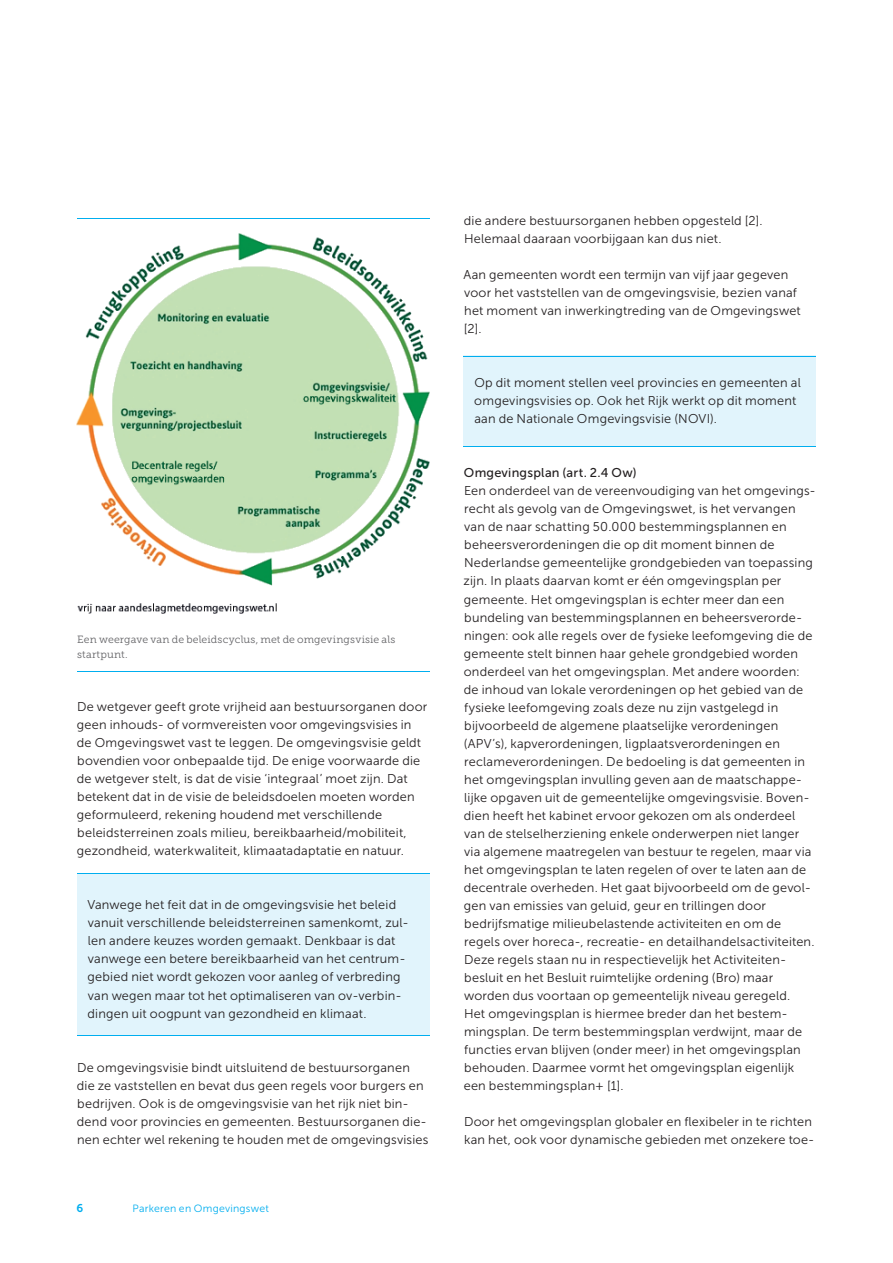
<style>
.page{position:relative;width:893px;height:1263px;background:#fff}
.page>*{position:absolute;margin:0;border:0;box-sizing:border-box;transform-origin:0 0}
.t1{font:12.75px/18px "Museo Sans 300";letter-spacing:.02em;color:#231f20}
.t2{font:12.75px "Museo Sans 500";letter-spacing:.02em;color:#231f20}
.t3{font:11.25px "Museo Sans 700";color:#00aeef}
.t4{font:10.5px/15px "Museo Slab 300";letter-spacing:.015em;color:#636366}
.t5{font:10.5px "Museo Sans 300";letter-spacing:.025em;color:#00aeef}
</style>
<div class="page">
<div style="left:77px;top:874px;width:352px;height:161px;background:#e1f4fc"></div>
<hr style="left:77px;top:873px;width:352px;height:1px;background:#00aeef">
<hr style="left:77px;top:1035px;width:352px;height:1px;background:#00aeef">
<div style="left:463px;top:356px;width:353px;height:90px;background:#e1f4fc"></div>
<hr style="left:463px;top:356px;width:353px;height:1px;background:#00aeef">
<hr style="left:463px;top:446px;width:353px;height:1px;background:#00aeef">
<img style="left:76px;top:233px;width:353px;height:381px">
<hr style="left:77px;top:218px;width:352px;height:1px;background:#00aeef">
<hr style="left:77px;top:671px;width:352px;height:1px;background:#00aeef">
<p class="t4" style="left:77px;top:632px;width:320px">Een weergave van de beleidscyclus, met de omgevingsvisie als startpunt.</p>
<p class="t1" style="left:77px;top:698px;width:352px">De wetgever geeft grote vrijheid aan bestuursorganen door geen inhouds- of vormvereisten voor omgevingsvisies in de Omgevingswet vast te leggen. De omgevingsvisie geldt bovendien voor onbepaalde tijd. De enige voorwaarde die de wetgever stelt, is dat de visie ‘integraal’ moet zijn. Dat betekent dat in de visie de beleidsdoelen moeten worden geformuleerd, rekening houdend met verschillende beleids terreinen zoals milieu, bereikbaarheid/mobiliteit, gezondheid, waterkwaliteit, klimaatadaptatie en natuur.</p>
<p class="t1" style="left:87px;top:896px;width:323px">Vanwege het feit dat in de omgevingsvisie het beleid vanuit verschillende beleidsterreinen samenkomt, zul&shy;len andere keuzes worden gemaakt. Denkbaar is dat vanwege een betere bereikbaarheid van het centrum&shy;gebied niet wordt gekozen voor aanleg of verbreding van wegen maar tot het optimaliseren van ov-verbin&shy;dingen uit oogpunt van gezondheid en klimaat.</p>
<p class="t1" style="left:77px;top:1058px;width:353px">De omgevingsvisie bindt uitsluitend de bestuursorganen die ze vaststellen en bevat dus geen regels voor burgers en bedrijven. Ook is de omgevingsvisie van het rijk niet bin&shy;dend voor provincies en gemeenten. Bestuursorganen die&shy;nen echter wel rekening te houden met de omgevingsvisies</p>
<p class="t3" style="left:77px;top:1202px;width:8px">6</p>
<p class="t5" style="left:133px;top:1203px;width:138px">Parkeren en Omgevingswet</p>
<p class="t1" style="left:464px;top:212px;width:300px">die andere bestuursorganen hebben opgesteld [2].<br>Helemaal daaraan voorbijgaan kan dus niet.</p>
<p class="t1" style="left:463px;top:266px;width:339px">Aan gemeenten wordt een termijn van vijf jaar gegeven voor het vaststellen van de omgevingsvisie, bezien vanaf het moment van inwerkingtreding van de Omgevingswet [2].</p>
<p class="t1" style="left:474px;top:374px;width:328px">Op dit moment stellen veel provincies en gemeenten al omgevingsvisies op. Ook het Rijk werkt op dit moment aan de Nationale Omgevingsvisie (NOVI).</p>
<p class="t2" style="left:464px;top:466px;width:174px">Omgevingsplan (art. 2.4 Ow)</p>
<p class="t1" style="left:463px;top:482px;width:354px">Een onderdeel van de vereenvoudiging van het omgevings&shy;recht als gevolg van de Omgevingswet, is het vervangen van de naar schatting 50.000 bestemmingsplannen en beheersverordeningen die op dit moment binnen de Nederlandse gemeentelijke grondgebieden van toepassing zijn. In plaats daarvan komt er één omgevingsplan per gemeente. Het omgevingsplan is echter meer dan een bundeling van bestemmingsplannen en beheersverorde&shy;ningen: ook alle regels over de fysieke leefomgeving die de gemeente stelt binnen haar gehele grondgebied worden onderdeel van het omgevingsplan. Met andere woorden: de inhoud van lokale verordeningen op het gebied van de fysieke leefomgeving zoals deze nu zijn vastgelegd in bijvoor beeld de algemene plaatselijke verordeningen (APV’s), kapverordeningen, ligplaatsverordeningen en reclameverordeningen. De bedoeling is dat gemeenten in het omgevingsplan invulling geven aan de maatschappe&shy;lijke opgaven uit de gemeentelijke omgevingsvisie. Boven&shy;dien heeft het kabinet ervoor gekozen om als onderdeel van de stelselherziening enkele onderwerpen niet langer via algemene maatregelen van bestuur te regelen, maar via het omgevingsplan te laten regelen of over te laten aan de decentrale overheden. Het gaat bijvoorbeeld om de gevol&shy;gen van emissies van geluid, geur en trillingen door bedrijfsmatige milieubelastende activiteiten en om de regels over horeca-, recreatie- en detailhandelsactiviteiten.<br>Deze regels staan nu in respectievelijk het Activiteiten&shy;besluit en het Besluit ruimtelijke ordening (Bro) maar worden dus voortaan op gemeentelijk niveau geregeld.<br>Het omgevingsplan is hiermee breder dan het bestem&shy;mingsplan. De term bestemmingsplan verdwijnt, maar de functies ervan blijven (onder meer) in het omgevingsplan behouden. Daarmee vormt het omgevingsplan eigenlijk een bestemmingsplan+ [1].</p>
<p class="t1" style="left:464px;top:1112px;width:352px">Door het omgevingsplan globaler en flexibeler in te richten kan het, ook voor dynamische gebieden met onzekere toe-</p>
</div>
